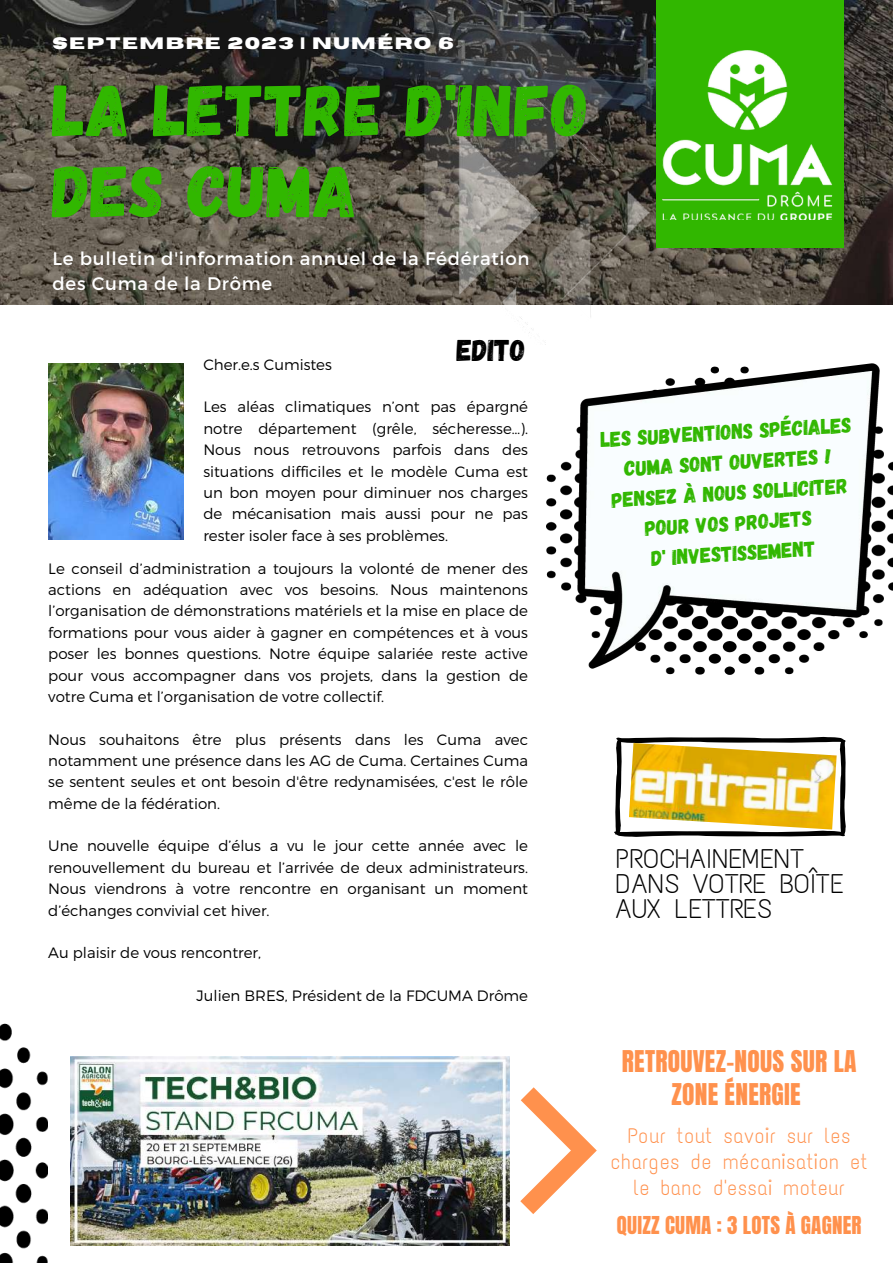
<style>
.page{position:relative;width:893px;height:1264px;background:#fff}
.page>*{position:absolute;margin:0;border:0;box-sizing:border-box;transform-origin:0 0}
.t1{font:73.05px/81px "Gagalin";letter-spacing:.01em;color:#31b700}
.t2{font:30px "Gagalin";color:#000}
.t3{font:27px/24.8px "Text Me One";letter-spacing:.01em;color:#000}
.t4{font:25.5px/32.5px "Anton";letter-spacing:.01em;color:#ff914d;text-align:center}
.t5{font:21.3px/30.3px "Gagalin";color:#31b700;text-align:center}
.t6{font:21px/25.8px "Text Me One";letter-spacing:.01em;color:#ff914d;text-align:center}
.t7{font:21px "Anton";letter-spacing:.01em;color:#ff914d}
.t8{font:18.15px/24.8px "Montserrat";letter-spacing:.04em;color:#fff}
.t9{font:700 16.5px "Horizon";letter-spacing:.09em;color:#fff}
.t10{font:300 15px/21.3px "Montserrat";color:#000;text-align:justify}
</style>
<div class="page">
<img style="left:0;top:0;width:892px;height:305px">
<div style="left:656px;top:0;width:187px;height:247px;background:#31b700"></div>
<img style="left:662px;top:50px;width:171px;height:169px">
<svg style="left:520px;top:1087px;width:76px;height:127px"></svg>
<img style="left:546px;top:363px;width:346px;height:311px">
<img style="left:48px;top:363px;width:135px;height:176px">
<img style="left:0;top:1023px;width:48px;height:239px">
<img style="left:424px;top:0;width:225px;height:345px">
<svg style="left:614px;top:737px;width:231px;height:99px"></svg>
<img style="left:629px;top:743px;width:207px;height:86px">
<img style="left:71px;top:1056px;width:438px;height:189px">
<p class="t9" style="left:52px;top:35px;width:403px">SEPTEMBRE 2023 | NUMÉRO 6</p>
<h1 class="t1" style="left:52px;top:66px;width:538px">LA LETTRE D'INFO<br>DES CUMA</h1>
<p class="t8" style="left:52px;top:245px;width:478px">Le bulletin d'information annuel de la Fédération des Cuma de la Drôme</p>
<h2 class="t2" style="left:456px;top:331px;width:70px">EDITO</h2>
<p class="t10" style="left:203px;top:353px;width:130px">Cher.e.s Cumistes</p>
<p class="t10" style="left:203px;top:396px;width:326px">Les aléas climatiques n’ont pas épargné notre département (grêle, sécheresse…).<br>Nous nous retrouvons parfois dans des situations difficiles et le modèle Cuma est un bon moyen pour diminuer nos charges de mécanisation mais aussi pour ne pas rester isoler face à ses problèmes.</p>
<p class="t10" style="left:48px;top:557px;width:481px">Le conseil d’administration a toujours la volonté de mener des actions en adéquation avec vos besoins. Nous maintenons l’organisation de démonstrations matériels et la mise en place de formations pour vous aider à gagner en compétences et à vous poser les bonnes questions. Notre équipe salariée reste active pour vous accompagner dans vos projets, dans la gestion de votre Cuma et l’organisation de votre collectif.</p>
<p class="t10" style="left:48px;top:728px;width:481px">Nous souhaitons être plus présents dans les Cuma avec notamment une présence dans les AG de Cuma. Certaines Cuma se sentent seules et ont besoin d'être redynamisées, c'est le rôle même de la fédération.</p>
<p class="t10" style="left:48px;top:834px;width:481px">Une nouvelle équipe d’élus a vu le jour cette année avec le renouvellement du bureau et l’arrivée de deux administrateurs.<br>Nous viendrons à votre rencontre en organisant un moment d’échanges convivial cet hiver.</p>
<p class="t10" style="left:48px;top:941px;width:214px">Au plaisir de vous rencontrer,</p>
<p class="t10" style="left:196px;top:984px;width:333px">Julien BRES, Président de la FDCUMA Drôme</p>
<h3 class="t5" style="left:599px;top:422px;width:253px;rotate:-3deg">LES SUBVENTIONS spécialES<br>Cuma SONT ouvertES !<br>Pensez à nous solliciter pour vos projets<br>d' investissement</h3>
<h3 class="t3" style="left:616px;top:846px;width:229px">PROCHAINEMENT<br>DANS VOTRE BOÎTE<br>AUX LETTRES</h3>
<h3 class="t4" style="left:621px;top:1045px;width:236px">RETROUVEZ-NOUS SUR LA<br>ZONE ÉNERGIE</h3>
<h3 class="t6" style="left:610px;top:1122px;width:259px">Pour tout savoir sur les charges de mécanisation et le banc d'essai moteur</h3>
<h3 class="t7" style="left:616px;top:1209px;width:246px">QUIZZ CUMA : 3 LOTS À GAGNER</h3>
</div>
